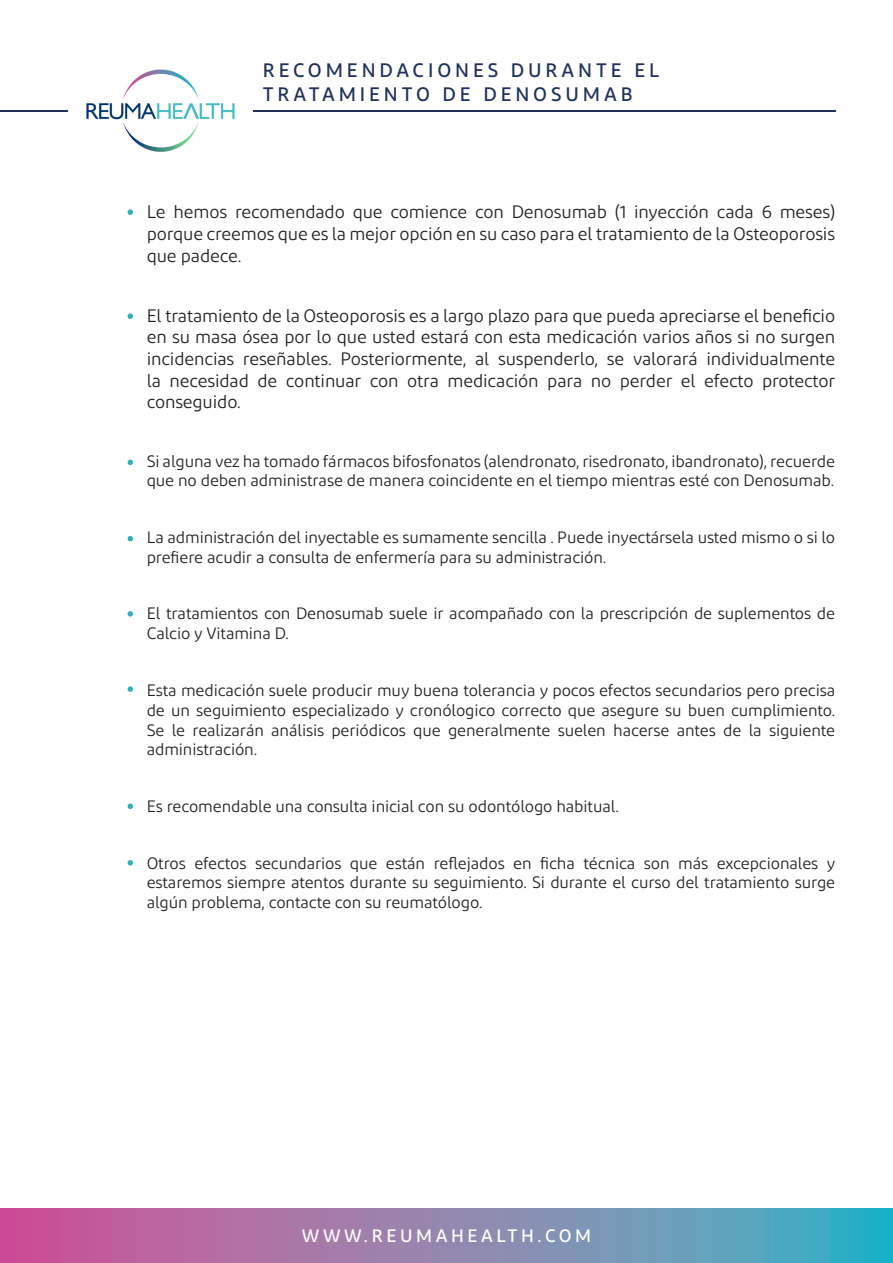
<style>
.page{position:relative;width:893px;height:1263px;background:#fff}
.page>*{position:absolute;margin:0;border:0;box-sizing:border-box;transform-origin:0 0}
.t1{font:500 19.5px "Diodrum";letter-spacing:.2em;color:#20325a}
.t2{font:18px/21.6px "Diodrum";letter-spacing:-.01em;color:#231f20;text-align:justify}
.t3{font:500 18px "Diodrum";letter-spacing:.2em;color:#fff}
.t4{font:16.5px/19.8px "Diodrum";letter-spacing:-.01em;color:#231f20}
</style>
<div class="page">
<svg style="left:0;top:1209px;width:893px;height:54px;background:#8b84ae"></svg>
<img style="left:86px;top:69px;width:149px;height:83px">
<hr style="left:253px;top:111px;width:582px;height:1px;background:#20325a">
<hr style="left:0;top:111px;width:68px;height:1px;background:#20325a">
<svg style="left:128px;top:209px;width:5px;height:6px"></svg>
<svg style="left:128px;top:313px;width:5px;height:6px"></svg>
<svg style="left:128px;top:460px;width:5px;height:5px"></svg>
<svg style="left:128px;top:536px;width:5px;height:5px"></svg>
<svg style="left:128px;top:611px;width:5px;height:6px"></svg>
<svg style="left:128px;top:686px;width:5px;height:6px"></svg>
<svg style="left:128px;top:803px;width:5px;height:6px"></svg>
<svg style="left:128px;top:860px;width:5px;height:5px"></svg>
<p class="t1" style="left:263px;top:58px;width:398px">RECOMENDACIONES DURANTE EL</p>
<p class="t1" style="left:263px;top:82px;width:371px">TRATAMIENTO DE DENOSUMAB</p>
<p class="t2" style="left:147px;top:201px;width:690px">Le hemos recomendado que comience con Denosumab (1 inyección cada 6 meses) porque creemos que es la mejor opción en su caso para el tratamiento de la Osteoporosis que padece.</p>
<p class="t2" style="left:147px;top:304px;width:690px">El tratamiento de la Osteoporosis es a largo plazo para que pueda apreciarse el beneficio en su masa ósea por lo que usted estará con esta medicación varios años si no surgen incidencias reseñables. Posteriormente, al suspenderlo, se valorará individualmente la necesidad de continuar con otra medicación para no perder el efecto protector conseguido.</p>
<p class="t4" style="left:147px;top:451px;width:690px">Si alguna vez ha tomado fármacos bifosfonatos (alendronato, risedronato, ibandronato), recuerde que no deben administrase de manera coincidente en el tiempo mientras esté con Denosumab.</p>
<p class="t4" style="left:147px;top:527px;width:690px">La administración del inyectable es sumamente sencilla . Puede inyectársela usted mismo o si lo prefiere acudir a consulta de enfermería para su administración.</p>
<p class="t4" style="left:147px;top:603px;width:690px">El tratamientos con Denosumab suele ir acompañado con la prescripción de suplementos de<br>Calcio y Vitamina D.</p>
<p class="t4" style="left:147px;top:680px;width:690px;text-align:justify">Esta medicación suele producir muy buena tolerancia y pocos efectos secundarios pero precisa de un seguimiento especializado y cronólogico correcto que asegure su buen cumplimiento.<br>Se le realizarán análisis periódicos que generalmente suelen hacerse antes de la siguiente administración.</p>
<p class="t4" style="left:147px;top:796px;width:474px">Es recomendable una consulta inicial con su odontólogo habitual.</p>
<p class="t4" style="left:147px;top:853px;width:690px;text-align:justify">Otros efectos secundarios que están reflejados en ficha técnica son más excepcionales y estaremos siempre atentos durante su seguimiento. Si durante el curso del tratamiento surge algún problema, contacte con su reumatólogo.</p>
<p class="t3" style="left:302px;top:1224px;width:291px">WWW.REUMAHEALTH.COM</p>
</div>
